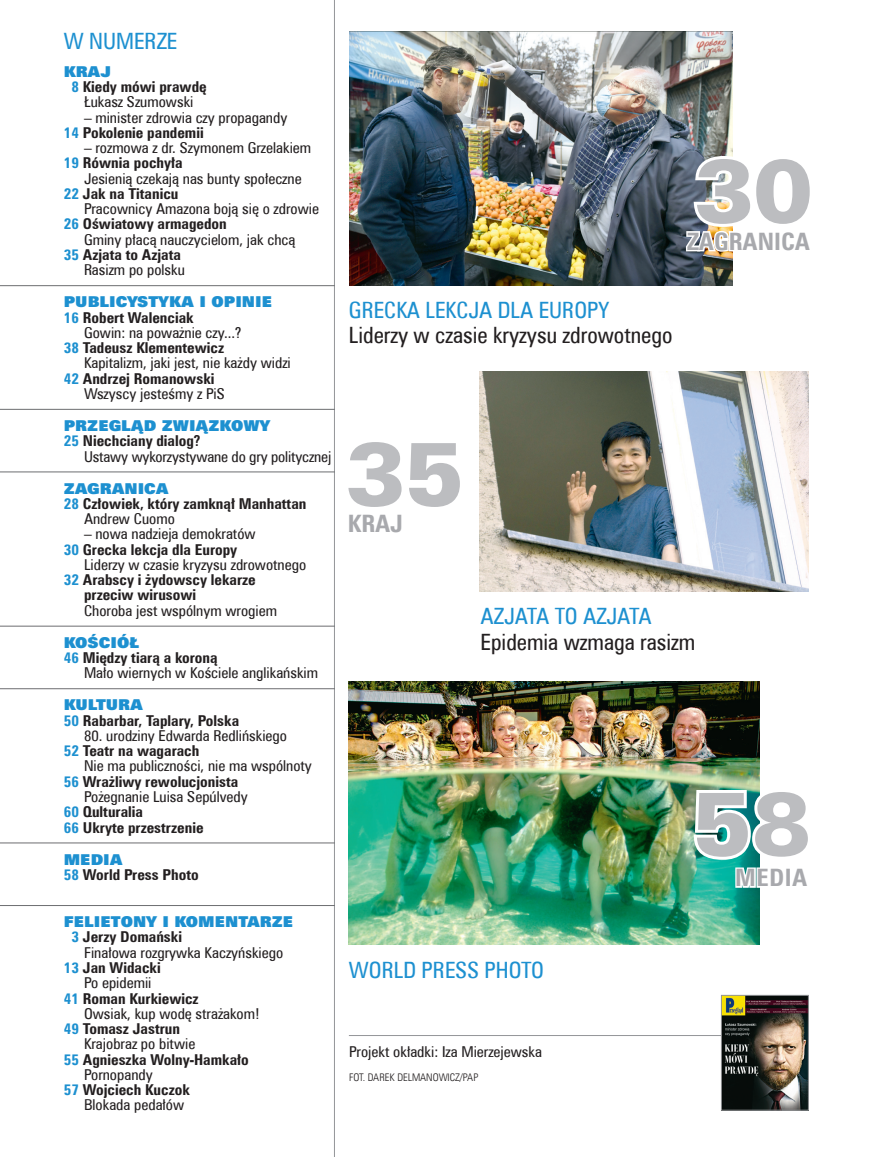
<style>
.page{position:relative;width:872px;height:1157px;background:#fff}
.page>*{position:absolute;margin:0;border:0;box-sizing:border-box;transform-origin:0 0}
.t1{font:90px "Zurich Blk EU";color:#bcbdc0}
.spis_fota_szary{font:700 24px "Zurich Cn EU";color:#a8a9ad}
.spis_fota_niebieski{font:22.5px "Zurich Cn EU";color:#1d90d0}
.spis_fota_czarny{font:22.5px "Zurich Cn EU";color:#231f20}
.spis_styl{font:15px/15.3px "Zurich Cn EU";color:#231f20}
.spis_styl-2{font:700 15px/15.3px "Zurich Cn EU";color:#231f20}
.spis_dzial_linia{font:15px "Zurich X Blk EU";color:#1d90d0}
.spis_dzial{font:15px "Zurich X Blk EU";color:#1d90d0}
.t2{font:10.5px "Zurich Lt Cn EU";color:#231f20}
.s1{color:#1d90d0}
.s2{font-weight:400}
.s3{font-weight:700;color:#1d90d0}
.s4{font-weight:700}
</style>
<div class="page">
<hr style="left:334px;top:0;width:1px;height:1157px;background:#939598">
<hr style="left:349px;top:1035px;width:407px;height:1px;background:#939598">
<hr style="left:0;top:285px;width:335px;height:1px;background:#6c6d70">
<hr style="left:0;top:409px;width:335px;height:1px;background:#6c6d70">
<hr style="left:0;top:471px;width:335px;height:1px;background:#6c6d70">
<hr style="left:0;top:626px;width:335px;height:1px;background:#6c6d70">
<hr style="left:0;top:688px;width:335px;height:1px;background:#6c6d70">
<hr style="left:0;top:842px;width:335px;height:1px;background:#6c6d70">
<hr style="left:0;top:905px;width:335px;height:1px;background:#6c6d70">
<img style="left:723px;top:997px;width:83px;height:111px">
<div style="left:721px;top:995px;width:87px;height:115px;border:1px solid #939598"></div>
<img style="left:349px;top:31px;width:383px;height:254px">
<img style="left:479px;top:371px;width:329px;height:221px">
<img style="left:349px;top:681px;width:410px;height:263px">
<img style="left:684px;top:152px;width:49px;height:134px">
<img style="left:690px;top:785px;width:70px;height:157px">
<p class="spis_fota_niebieski" style="left:64px;top:27px;width:115px">W NUMERZE</p>
<p class="spis_dzial" style="left:64px;top:62px;width:49px">KRAJ</p>
<p class="spis_styl-2" style="left:71px;top:79px;width:137px;text-align:center"><span class="s1">8</span> Kiedy mówi prawdę<br><span class="s2">Łukasz Szumowski</span></p>
<p class="spis_styl" style="left:84px;top:109px;width:205px">– minister zdrowia czy propagandy</p>
<p class="spis_styl-2" style="left:64px;top:125px;width:141px"><span class="s1">14</span> Pokolenie pandemii</p>
<p class="spis_styl" style="left:84px;top:140px;width:229px">– rozmowa z dr. Szymonem Grzelakiem</p>
<p class="spis_styl" style="left:84px;top:155px;width:219px;text-indent:-20px"><span class="s3">19</span> <span class="s4">Równia pochyła<br></span>Jesienią czekają nas bunty społeczne</p>
<p class="spis_styl" style="left:84px;top:186px;width:236px;text-indent:-20px"><span class="s3">22</span> <span class="s4">Jak na Titanicu<br></span>Pracownicy Amazona boją się o zdrowie</p>
<p class="spis_styl" style="left:84px;top:216px;width:213px;text-indent:-20px"><span class="s3">26</span> <span class="s4">Oświatowy armagedon<br></span>Gminy płacą nauczycielom, jak chcą</p>
<p class="spis_styl-2" style="left:64px;top:247px;width:123px;text-align:right"><span class="s1">35</span> Azjata to Azjata<br><span class="s2">Rasizm po polsku</span></p>
<p class="spis_dzial_linia" style="left:64px;top:292px;width:210px">PUBLICYSTYKA I OPINIE</p>
<p class="spis_styl" style="left:84px;top:309px;width:159px;text-indent:-20px"><span class="s3">16</span> <span class="s4">Robert Walenciak<br></span>Gowin: na poważnie czy...?</p>
<p class="spis_styl" style="left:84px;top:340px;width:208px;text-indent:-20px"><span class="s3">38</span> <span class="s4">Tadeusz Klementewicz<br></span>Kapitalizm, jaki jest, nie każdy widzi</p>
<p class="spis_styl" style="left:84px;top:370px;width:142px;text-indent:-20px"><span class="s3">42</span> <span class="s4">Andrzej Romanowski<br></span>Wszyscy jesteśmy z PiS</p>
<p class="spis_dzial_linia" style="left:64px;top:416px;width:208px">PRZEGLĄD ZWIĄZKOWY</p>
<p class="spis_styl" style="left:84px;top:433px;width:249px;text-indent:-20px"><span class="s3">25</span> <span class="s4">Niechciany dialog?<br></span>Ustawy wykorzystywane do gry politycznej</p>
<p class="spis_dzial_linia" style="left:64px;top:479px;width:106px">ZAGRANICA</p>
<p class="spis_styl-2" style="left:84px;top:495px;width:224px;text-indent:-20px"><span class="s1">28</span> Człowiek, który zamknął Manhattan<br><span class="s2">Andrew Cuomo</span></p>
<p class="spis_styl" style="left:84px;top:526px;width:173px">– nowa nadzieja demokratów</p>
<p class="spis_styl" style="left:84px;top:541px;width:224px;text-indent:-20px"><span class="s3">30</span> <span class="s4">Grecka lekcja dla Europy<br></span>Liderzy w czasie kryzysu zdrowotnego</p>
<p class="spis_styl-2" style="left:84px;top:572px;width:194px;text-indent:-20px"><span class="s1">32</span> Arabscy i żydowscy lekarze przeciw wirusowi<br><span class="s2">Choroba jest wspólnym wrogiem</span></p>
<p class="spis_dzial_linia" style="left:64px;top:633px;width:77px">KOŚCIÓŁ</p>
<p class="spis_styl" style="left:84px;top:650px;width:236px;text-indent:-20px"><span class="s3">46</span> <span class="s4">Między tiarą a koroną<br></span>Mało wiernych w Kościele anglikańskim</p>
<p class="spis_dzial_linia" style="left:64px;top:695px;width:81px">KULTURA</p>
<p class="spis_styl-2" style="left:64px;top:712px;width:177px"><span class="s1">50</span> Rabarbar, Taplary, Polska</p>
<p class="spis_styl" style="left:84px;top:728px;width:204px">80. urodziny Edwarda Redlińskiego</p>
<p class="spis_styl" style="left:84px;top:743px;width:229px;text-indent:-20px"><span class="s3">52</span> <span class="s4">Teatr na wagarach<br></span>Nie ma publiczności, nie ma wspólnoty</p>
<p class="spis_styl" style="left:84px;top:773px;width:165px;text-indent:-20px"><span class="s3">56</span> <span class="s4">Wrażliwy rewolucjonista<br></span>Pożegnanie Luisa Sepúlvedy</p>
<p class="spis_styl-2" style="left:64px;top:804px;width:81px"><span class="s1">60</span> Qulturalia</p>
<p class="spis_styl-2" style="left:64px;top:819px;width:141px"><span class="s1">66</span> Ukryte przestrzenie</p>
<p class="spis_dzial_linia" style="left:64px;top:849px;width:60px">MEDIA</p>
<p class="spis_styl-2" style="left:64px;top:866px;width:136px"><span class="s1">58</span> World Press Photo</p>
<p class="spis_dzial_linia" style="left:64px;top:912px;width:231px">FELIETONY I KOMENTARZE</p>
<p class="spis_styl" style="left:84px;top:929px;width:201px;text-indent:-13px"><span class="s3">3</span> <span class="s4">Jerzy Domański<br></span>Finałowa rozgrywka Kaczyńskiego</p>
<p class="spis_styl-2" style="left:84px;top:959px;width:78px;text-indent:-20px"><span class="s1">13</span> Jan Widacki<br><span class="s2">Po epidemii</span></p>
<p class="spis_styl" style="left:84px;top:990px;width:177px;text-indent:-20px"><span class="s3">41</span> <span class="s4">Roman Kurkiewicz<br></span>Owsiak, kup wodę strażakom!</p>
<p class="spis_styl" style="left:84px;top:1021px;width:113px;text-indent:-20px"><span class="s3">49</span> <span class="s4">Tomasz Jastrun<br></span>Krajobraz po bitwie</p>
<p class="spis_styl-2" style="left:84px;top:1051px;width:166px;text-indent:-20px"><span class="s1">55</span> Agnieszka Wolny-Hamkało<br><span class="s2">Pornopandy</span></p>
<p class="spis_styl-2" style="left:84px;top:1082px;width:107px;text-indent:-20px"><span class="s1">57</span> Wojciech Kuczok<br><span class="s2">Blokada pedałów</span></p>
<p class="t1" style="left:694px;top:136px;width:120px">30</p>
<p class="spis_fota_szary" style="left:687px;top:226px;width:124px">ZAGRANICA</p>
<p class="spis_fota_niebieski" style="left:349px;top:296px;width:262px">GRECKA LEKCJA DLA EUROPY</p>
<p class="spis_fota_czarny" style="left:349px;top:322px;width:325px">Liderzy w czasie kryzysu zdrowotnego</p>
<p class="t1" style="left:346px;top:419px;width:120px">35</p>
<p class="spis_fota_szary" style="left:348px;top:508px;width:57px">KRAJ</p>
<p class="spis_fota_niebieski" style="left:480px;top:603px;width:172px">AZJATA TO AZJATA</p>
<p class="spis_fota_czarny" style="left:480px;top:628px;width:216px">Epidemia wzmaga rasizm</p>
<p class="t1" style="left:692px;top:769px;width:120px">58</p>
<p class="spis_fota_niebieski" style="left:349px;top:956px;width:197px">WORLD PRESS PHOTO</p>
<p class="spis_styl" style="left:349px;top:1043px;width:194px">Projekt okładki: Iza Mierzejewska</p>
<p class="t2" style="left:349px;top:1070px;width:130px">FOT. DAREK DELMANOWICZ/PAP</p>
<p class="spis_fota_szary" style="left:735px;top:863px;width:74px">MEDIA</p>
</div>
